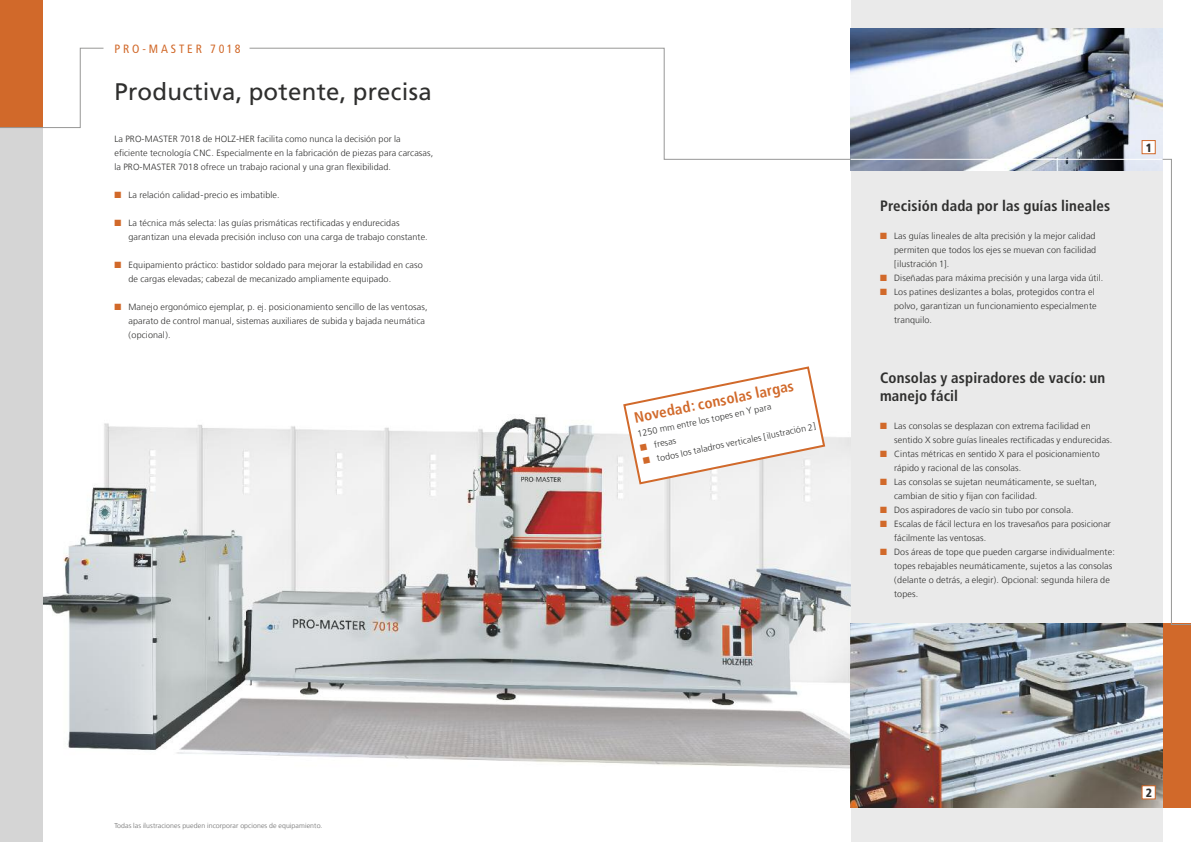
<style>
.page{position:relative;width:1191px;height:842px;background:#fff}
.page>*{position:absolute;margin:0;border:0;box-sizing:border-box;transform-origin:0 0}
.t1{font:24px "Frutiger LT Com";letter-spacing:.01em;color:#2f2f2e}
.t2{font:700 condensed 15px/18px "Frutiger";letter-spacing:.01em;color:#2f2f2e}
.t3{font:700 condensed 15px "Frutiger";color:#d1692a}
.t4{font:condensed 12px "Frutiger";letter-spacing:.24em;color:#d1692a}
.t5{font:900 condensed 12px "Frutiger";color:#2f2f2e}
.t6{font:300 9px/14px "Frutiger LT Com";letter-spacing:.01em;color:#2f2f2e}
.t7{font:300 7px "Frutiger LT Com";letter-spacing:.01em;color:#6d6d6d}
.s1{color:#d1692a}
</style>
<div class="page">
<img style="left:43px;top:417px;width:807px;height:352px">
<div style="left:850px;top:0;width:312px;height:842px;background:#eaeaea"></div>
<div style="left:0;top:0;width:43px;height:128px;background:#d1692a"></div>
<div style="left:0;top:128px;width:43px;height:714px;background:#d5d5d5"></div>
<img style="left:850px;top:28px;width:312px;height:142px">
<img style="left:850px;top:624px;width:312px;height:184px">
<div style="left:1162px;top:624px;width:29px;height:184px;background:#d1692a"></div>
<svg style="left:249px;top:48px;width:602px;height:112px"></svg>
<hr style="left:850px;top:159px;width:312px;height:1px;background:#fff">
<svg style="left:1162px;top:159px;width:29px;height:466px"></svg>
<svg style="left:0;top:48px;width:104px;height:80px"></svg>
<svg style="left:622px;top:366px;width:204px;height:120px"></svg>
<div style="left:1142px;top:141px;width:12px;height:12px;background:#fff"></div>
<div style="left:1141px;top:140px;width:14px;height:14px;border:1px solid #d1692a"></div>
<div style="left:1142px;top:786px;width:12px;height:12px;background:#fff"></div>
<div style="left:1141px;top:785px;width:14px;height:14px;border:1px solid #d1692a"></div>
<h3 class="t4" style="left:114px;top:44px;width:128px">PRO-MASTER 7018</h3>
<h1 class="t1" style="left:114px;top:82px;width:319px">Productiva, potente, precisa</h1>
<p class="t6" style="left:114px;top:133px;width:320px">La PRO-MASTER 7018 de HOLZ-HER facilita como nunca la decisión por la eficiente tecnología CNC. Especialmente en la fabricación de piezas para carcasas, la PRO-MASTER 7018 ofrece un trabajo racional y una gran flexibilidad.</p>
<p class="t6" style="left:114px;top:189px;width:167px"><span class="s1">■</span> La relación calidad-precio es imbatible.</p>
<p class="t6" style="left:129px;top:217px;width:301px;text-indent:-14px"><span class="s1">■</span> La técnica más selecta: las guías prismáticas rectificadas y endurecidas garantizan una elevada precisión incluso con una carga de trabajo constante.</p>
<p class="t6" style="left:129px;top:259px;width:296px;text-indent:-14px"><span class="s1">■</span> Equipamiento práctico: bastidor soldado para mejorar la estabilidad en caso de cargas elevadas; cabezal de mecanizado ampliamente equipado.</p>
<p class="t6" style="left:129px;top:301px;width:300px;text-indent:-14px"><span class="s1">■</span> Manejo ergonómico ejemplar, p. ej. posicionamiento sencillo de las ventosas, aparato de control manual, sistemas auxiliares de subida y bajada neumática (opcional).</p>
<p class="t7" style="left:114px;top:822px;width:210px">Todas las ilustraciones pueden incorporar opciones de equipamiento.</p>
<h2 class="t3" style="left:633px;top:413px;width:164px;rotate:-12deg">Novedad: consolas largas</h2>
<p class="t6" style="left:636px;top:428px;width:138px;rotate:-12deg">1250 mm entre los topes en Y para</p>
<p class="t6" style="left:639px;top:442px;width:38px;rotate:-12deg"><span class="s1">■</span> fresas</p>
<p class="t6" style="left:642px;top:456px;width:178px;rotate:-12deg"><span class="s1">■</span> todos los taladros verticales [ilustración 2]</p>
<h2 class="t2" style="left:880px;top:198px;width:232px">Precisión dada por las guías lineales</h2>
<p class="t6" style="left:894px;top:229px;width:204px;text-align:justify;text-indent:-14px"><span class="s1">■</span> Las guías lineales de alta precisión y la mejor calidad permiten que todos los ejes se muevan con facilidad [ilustración 1].</p>
<p class="t6" style="left:880px;top:271px;width:225px"><span class="s1">■</span> Diseñadas para máxima precisión y una larga vida útil.</p>
<p class="t6" style="left:894px;top:285px;width:204px;text-indent:-14px"><span class="s1">■</span> Los patines deslizantes a bolas, protegidos contra el polvo, garantizan un funcionamiento especialmente tranquilo.</p>
<h2 class="t2" style="left:880px;top:370px;width:227px">Consolas y aspiradores de vacío: un manejo fácil</h2>
<p class="t6" style="left:894px;top:419px;width:220px;text-indent:-14px"><span class="s1">■</span> Las consolas se desplazan con extrema facilidad en sentido X sobre guías lineales rectificadas y endurecidas.</p>
<p class="t6" style="left:894px;top:447px;width:207px;text-indent:-14px"><span class="s1">■</span> Cintas métricas en sentido X para el posicionamiento rápido y racional de las consolas.</p>
<p class="t6" style="left:894px;top:475px;width:204px;text-indent:-14px"><span class="s1">■</span> Las consolas se sujetan neumáticamente, se sueltan, cambian de sitio y fijan con facilidad.</p>
<p class="t6" style="left:880px;top:503px;width:195px"><span class="s1">■</span> Dos aspiradores de vacío sin tubo por consola.</p>
<p class="t6" style="left:894px;top:517px;width:218px;text-indent:-14px"><span class="s1">■</span> Escalas de fácil lectura en los travesaños para posicionar fácilmente las ventosas.</p>
<p class="t6" style="left:894px;top:545px;width:222px;text-indent:-14px"><span class="s1">■</span> Dos áreas de tope que pueden cargarse individualmente: topes rebajables neumáticamente, sujetos a las consolas (delante o detrás, a elegir). Opcional: segunda hilera de topes.</p>
<h3 class="t5" style="left:1145px;top:143px;width:8px">1</h3>
<h3 class="t5" style="left:1145px;top:788px;width:8px">2</h3>
</div>
